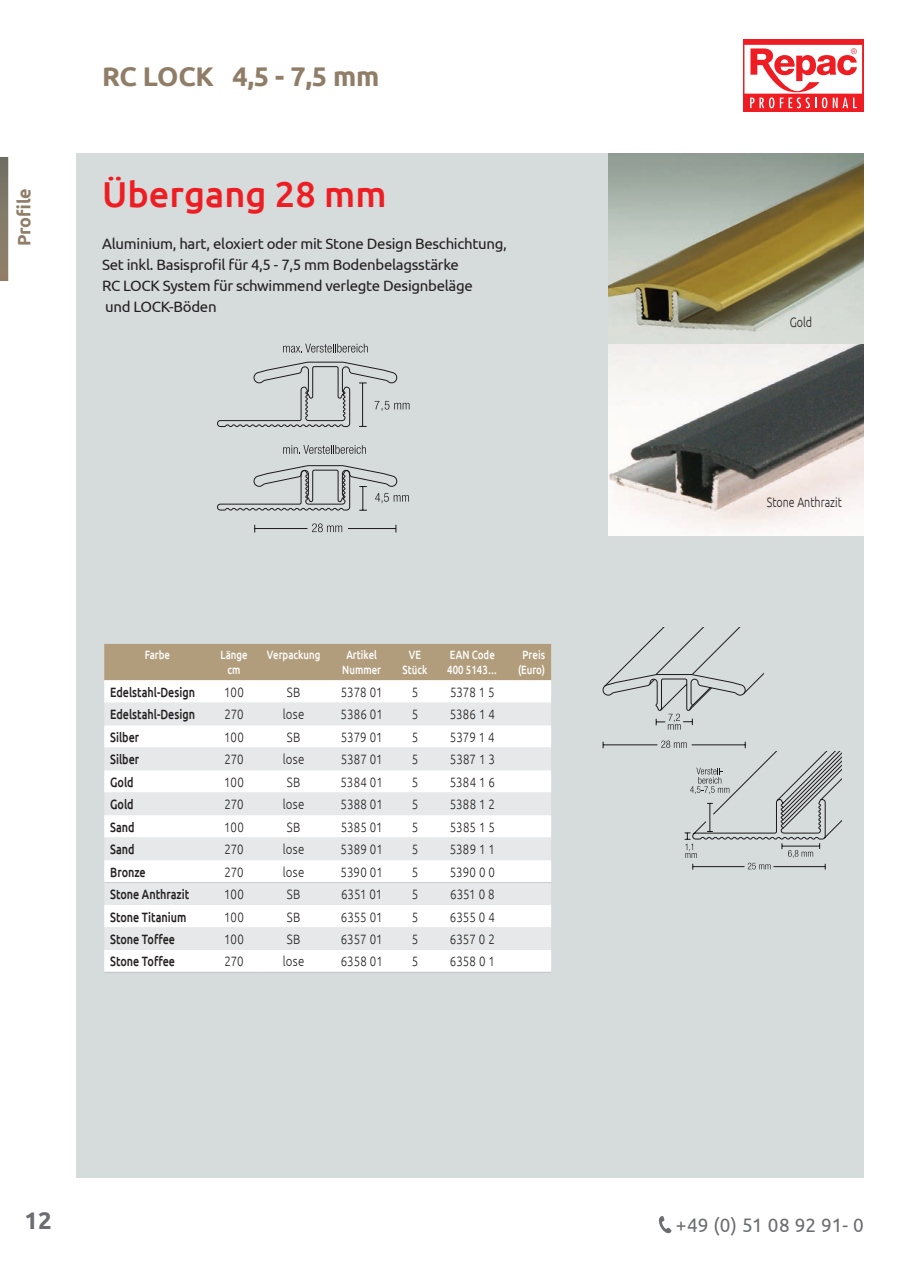
<style>
.page{position:relative;width:915px;height:1263px;background:#fff}
.page>*{position:absolute;margin:0;border:0;box-sizing:border-box;transform-origin:0 0}
.t1{font:500 36px "Ubuntu";color:#ee1d23}
.t2{font:700 27px "Ubuntu";letter-spacing:-.01em;color:#907d67}
.t3{font:700 24px "Ubuntu";color:#6c6d70}
.t4{font:19.5px "Ubuntu";letter-spacing:-.005em;color:#6c6d70}
.t5{font:700 18px "Ubuntu";letter-spacing:-.01em;color:#907d67}
.t6{font:15px "Ubuntu";letter-spacing:-.02em;color:#231f20}
.t7{font:300 13.5px "Ubuntu";color:#231f20;scale:.85 1}
.t8{font:500 13.5px "Ubuntu";color:#231f20;scale:.8 1}
.t9{font:300 13.5px "Ubuntu";color:#231f20;scale:.8 1}
.t10{font:500 12px/15px "Ubuntu";letter-spacing:.005em;color:#fff;text-align:center;scale:.8 1}
</style>
<div class="page">
<svg style="left:658px;top:1216px;width:13px;height:17px"></svg>
<div style="left:77px;top:153px;width:786px;height:1025px;background:#d6dbdb"></div>
<svg style="left:0;top:157px;width:9px;height:124px"></svg>
<hr style="left:348px;top:528px;width:48px;height:1px;background:#231f20">
<hr style="left:255px;top:528px;width:52px;height:1px;background:#231f20">
<svg style="left:312px;top:523px;width:30px;height:9px"></svg>
<svg style="left:283px;top:344px;width:84px;height:9px"></svg>
<svg style="left:283px;top:445px;width:83px;height:9px"></svg>
<svg style="left:217px;top:361px;width:192px;height:66px"></svg>
<svg style="left:217px;top:465px;width:192px;height:46px"></svg>
<hr style="left:603px;top:744px;width:54px;height:1px;background:#231f20">
<svg style="left:602px;top:627px;width:161px;height:103px"></svg>
<svg style="left:661px;top:740px;width:180px;height:130px"></svg>
<img style="left:608px;top:153px;width:255px;height:383px">
<div style="left:104px;top:644px;width:447px;height:36px;background:#b19d7c"></div>
<div style="left:104px;top:680px;width:447px;height:292px;background:#fff"></div>
<svg style="left:104px;top:703px;width:447px;height:247px;fill:#e6e8e9"></svg>
<hr style="left:104px;top:882px;width:106px;height:1px;background:#cacbcc">
<hr style="left:210px;top:882px;width:47px;height:1px;background:#cacbcc">
<hr style="left:257px;top:882px;width:73px;height:1px;background:#cacbcc">
<hr style="left:330px;top:882px;width:63px;height:1px;background:#cacbcc">
<hr style="left:393px;top:882px;width:43px;height:1px;background:#cacbcc">
<hr style="left:436px;top:882px;width:72px;height:1px;background:#cacbcc">
<hr style="left:508px;top:882px;width:43px;height:1px;background:#cacbcc">
<hr style="left:104px;top:972px;width:106px;height:1px;background:#cacbcc">
<hr style="left:210px;top:972px;width:47px;height:1px;background:#cacbcc">
<hr style="left:257px;top:972px;width:73px;height:1px;background:#cacbcc">
<hr style="left:330px;top:972px;width:63px;height:1px;background:#cacbcc">
<hr style="left:393px;top:972px;width:43px;height:1px;background:#cacbcc">
<hr style="left:436px;top:972px;width:72px;height:1px;background:#cacbcc">
<hr style="left:508px;top:972px;width:43px;height:1px;background:#cacbcc">
<svg style="left:743px;top:39px;width:120px;height:73px;background:#ee272d"></svg>
<div style="left:744px;top:45px;width:117px;height:49px;background:#fff"></div>
<svg style="left:749px;top:48px;width:107px;height:60px"></svg>
<h3 class="t5" style="left:13px;top:246px;width:59px;rotate:-90deg">Profile</h3>
<p class="t2" style="left:102px;top:60px;width:279px">RC LOCK 4,5 - 7,5 mm</p>
<p class="t1" style="left:102px;top:171px;width:286px">Übergang 28 mm</p>
<p class="t6" style="left:102px;top:234px;width:406px">Aluminium, hart, eloxiert oder mit Stone Design Beschichtung,</p>
<p class="t6" style="left:102px;top:255px;width:358px">Set inkl. Basisprofil für 4,5 - 7,5 mm Bodenbelagsstärke</p>
<p class="t6" style="left:102px;top:276px;width:372px">RC LOCK System für schwimmend verlegte Designbeläge</p>
<p class="t6" style="left:105px;top:297px;width:113px">und LOCK-Böden</p>
<p class="t10" style="left:145px;top:647px;width:33px">Farbe</p>
<p class="t10" style="left:220px;top:647px;width:35px">Länge cm</p>
<p class="t10" style="left:267px;top:647px;width:68px">Verpackung</p>
<p class="t10" style="left:342px;top:647px;width:50px">Artikel<br>Nummer</p>
<p class="t10" style="left:402px;top:647px;width:32px">VE<br>Stück</p>
<p class="t10" style="left:447px;top:647px;width:64px;text-align:left">EAN Code<br>400 5143…</p>
<p class="t10" style="left:522px;top:647px;width:30px">Preis</p>
<p class="t10" style="left:518px;top:662px;width:35px">(Euro)</p>
<p class="t8" style="left:110px;top:683px;width:107px">Edelstahl-Design</p>
<p class="t7" style="left:224px;top:684px;width:25px">100</p>
<p class="t7" style="left:287px;top:684px;width:17px">SB</p>
<p class="t7" style="left:341px;top:684px;width:51px">5378 01</p>
<p class="t7" style="left:411px;top:684px;width:9px">5</p>
<p class="t7" style="left:450px;top:684px;width:54px">5378 1 5</p>
<p class="t8" style="left:110px;top:706px;width:107px">Edelstahl-Design</p>
<p class="t7" style="left:224px;top:706px;width:24px">270</p>
<p class="t7" style="left:283px;top:706px;width:27px">lose</p>
<p class="t7" style="left:340px;top:706px;width:51px">5386 01</p>
<p class="t7" style="left:411px;top:706px;width:9px">5</p>
<p class="t7" style="left:449px;top:706px;width:55px">5386 1 4</p>
<p class="t8" style="left:110px;top:728px;width:38px">Silber</p>
<p class="t7" style="left:224px;top:729px;width:25px">100</p>
<p class="t7" style="left:287px;top:729px;width:17px">SB</p>
<p class="t7" style="left:341px;top:729px;width:51px">5379 01</p>
<p class="t7" style="left:411px;top:729px;width:9px">5</p>
<p class="t7" style="left:450px;top:729px;width:54px">5379 1 4</p>
<p class="t8" style="left:110px;top:751px;width:38px">Silber</p>
<p class="t7" style="left:224px;top:751px;width:24px">270</p>
<p class="t7" style="left:283px;top:751px;width:27px">lose</p>
<p class="t7" style="left:340px;top:751px;width:51px">5387 01</p>
<p class="t7" style="left:411px;top:751px;width:9px">5</p>
<p class="t7" style="left:449px;top:751px;width:54px">5387 1 3</p>
<p class="t8" style="left:110px;top:773px;width:31px">Gold</p>
<p class="t7" style="left:224px;top:774px;width:25px">100</p>
<p class="t7" style="left:287px;top:774px;width:17px">SB</p>
<p class="t7" style="left:340px;top:774px;width:51px">5384 01</p>
<p class="t7" style="left:411px;top:774px;width:9px">5</p>
<p class="t7" style="left:449px;top:774px;width:55px">5384 1 6</p>
<p class="t8" style="left:110px;top:796px;width:31px">Gold</p>
<p class="t7" style="left:224px;top:796px;width:24px">270</p>
<p class="t7" style="left:283px;top:796px;width:27px">lose</p>
<p class="t7" style="left:340px;top:796px;width:51px">5388 01</p>
<p class="t7" style="left:411px;top:796px;width:9px">5</p>
<p class="t7" style="left:449px;top:796px;width:55px">5388 1 2</p>
<p class="t8" style="left:110px;top:818px;width:32px">Sand</p>
<p class="t7" style="left:224px;top:819px;width:25px">100</p>
<p class="t7" style="left:287px;top:819px;width:17px">SB</p>
<p class="t7" style="left:340px;top:819px;width:51px">5385 01</p>
<p class="t7" style="left:411px;top:819px;width:9px">5</p>
<p class="t7" style="left:449px;top:819px;width:55px">5385 1 5</p>
<p class="t8" style="left:110px;top:841px;width:32px">Sand</p>
<p class="t7" style="left:224px;top:841px;width:24px">270</p>
<p class="t7" style="left:283px;top:841px;width:27px">lose</p>
<p class="t7" style="left:340px;top:841px;width:51px">5389 01</p>
<p class="t7" style="left:411px;top:841px;width:9px">5</p>
<p class="t7" style="left:449px;top:841px;width:55px">5389 1 1</p>
<p class="t8" style="left:110px;top:863px;width:46px">Bronze</p>
<p class="t7" style="left:224px;top:864px;width:24px">270</p>
<p class="t7" style="left:283px;top:864px;width:27px">lose</p>
<p class="t7" style="left:340px;top:864px;width:51px">5390 01</p>
<p class="t7" style="left:411px;top:864px;width:9px">5</p>
<p class="t7" style="left:449px;top:864px;width:55px">5390 0 0</p>
<p class="t8" style="left:110px;top:886px;width:100px">Stone Anthrazit</p>
<p class="t7" style="left:224px;top:886px;width:25px">100</p>
<p class="t7" style="left:287px;top:886px;width:17px">SB</p>
<p class="t7" style="left:341px;top:886px;width:50px">6351 01</p>
<p class="t7" style="left:411px;top:886px;width:9px">5</p>
<p class="t7" style="left:450px;top:886px;width:54px">6351 0 8</p>
<p class="t8" style="left:110px;top:908px;width:97px">Stone Titanium</p>
<p class="t7" style="left:224px;top:908px;width:25px">100</p>
<p class="t7" style="left:287px;top:908px;width:17px">SB</p>
<p class="t7" style="left:340px;top:908px;width:51px">6355 01</p>
<p class="t7" style="left:411px;top:908px;width:9px">5</p>
<p class="t7" style="left:450px;top:908px;width:54px">6355 0 4</p>
<p class="t8" style="left:110px;top:931px;width:82px">Stone Toffee</p>
<p class="t7" style="left:224px;top:931px;width:25px">100</p>
<p class="t7" style="left:287px;top:931px;width:17px">SB</p>
<p class="t7" style="left:340px;top:931px;width:51px">6357 01</p>
<p class="t7" style="left:411px;top:931px;width:9px">5</p>
<p class="t7" style="left:450px;top:931px;width:54px">6357 0 2</p>
<p class="t8" style="left:110px;top:953px;width:82px">Stone Toffee</p>
<p class="t7" style="left:224px;top:953px;width:24px">270</p>
<p class="t7" style="left:283px;top:953px;width:27px">lose</p>
<p class="t7" style="left:340px;top:953px;width:51px">6358 01</p>
<p class="t7" style="left:411px;top:953px;width:9px">5</p>
<p class="t7" style="left:449px;top:953px;width:54px">6358 0 1</p>
<p class="t9" style="left:789px;top:314px;width:30px">Gold</p>
<p class="t9" style="left:766px;top:494px;width:95px">Stone Anthrazit</p>
<h3 class="t3" style="left:25px;top:1205px;width:29px">12</h3>
<h3 class="t4" style="left:675px;top:1213px;width:189px">+49 (0) 51 08 92 91- 0</h3>
</div>
